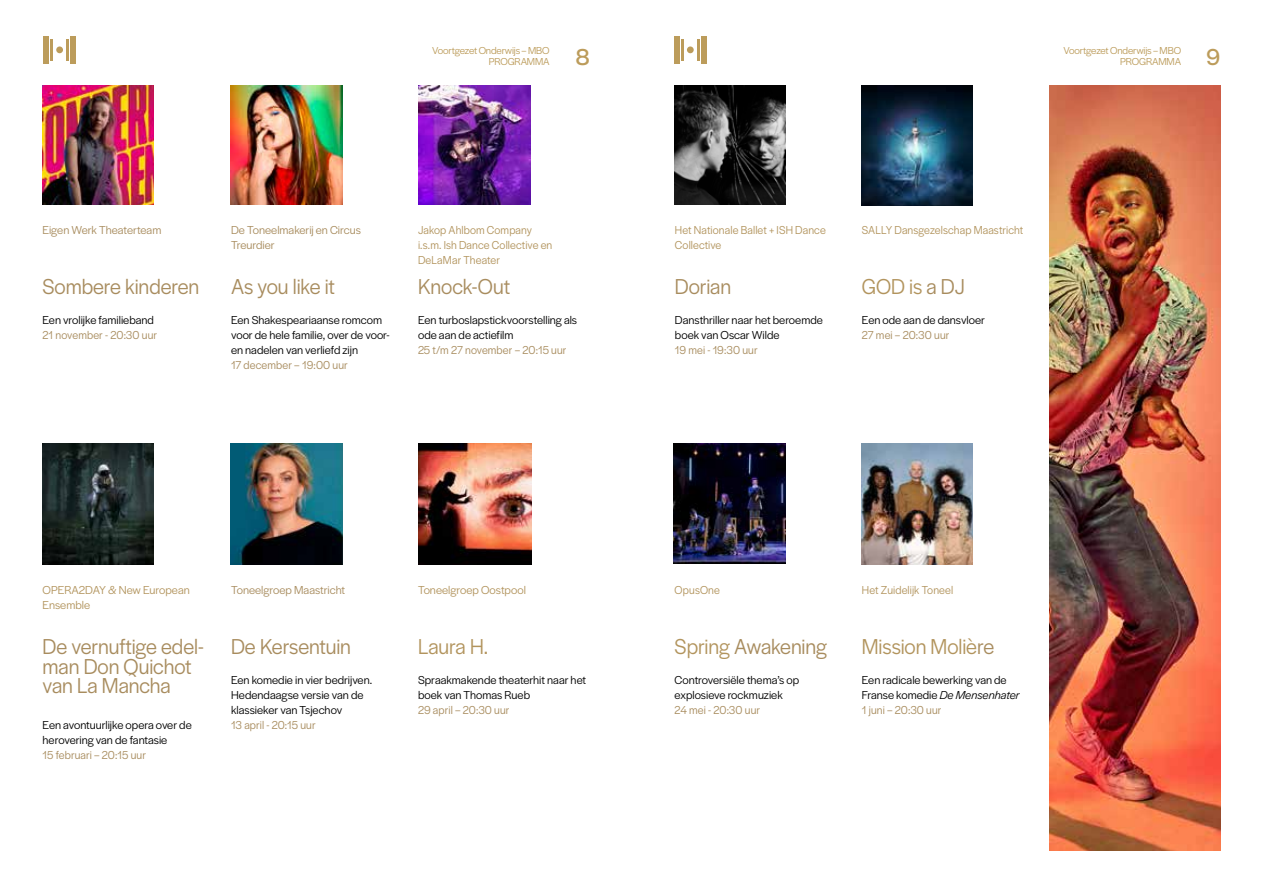
<style>
.page{position:relative;width:1263px;height:893px;background:#fff}
.page>*{position:absolute;margin:0;border:0;box-sizing:border-box;transform-origin:0 0}
.t1{font:24px "Halyard Display";color:#bc9c5b}
.t2{font:22.5px/19.5px "Halyard Display";letter-spacing:-.005em;color:#a88c5e;scale:.95 1}
.t3{font:22.5px "Halyard Display";letter-spacing:-.005em;color:#b2945d;scale:.95 1}
.t4{font:12px/15px "Halyard Display";color:#000}
.t5{font:12px "Halyard Display";letter-spacing:.005em;color:#a88c5e;scale:.95 1}
.t6{font:12px/15px "Halyard Display";letter-spacing:.01em;color:#b2945d;scale:.95 1}
.t7{font:12px/15px "Halyard Display";letter-spacing:.005em;color:#a88c5e}
.t8{font:12px/15px "Halyard Display";letter-spacing:.01em;color:#b2945d}
.t9{font:10.5px/10.5px "Halyard Display";letter-spacing:-.015em;color:#bc9c5b;text-align:right}
.s1{color:#a88c5e}
.s2{color:#b2945d}
.s3{font-style:italic}
</style>
<div class="page">
<div style="left:43px;top:36px;width:6px;height:27px;background:#bc9c5b"></div>
<div style="left:70px;top:36px;width:6px;height:27px;background:#bc9c5b"></div>
<hr style="left:50px;top:39px;width:3px;height:22px;background:#bc9c5b">
<hr style="left:66px;top:39px;width:3px;height:22px;background:#bc9c5b">
<div style="left:56px;top:46px;width:7px;height:7px;background:#bc9c5b;border-radius:50%"></div>
<div style="left:674px;top:36px;width:5px;height:27px;background:#bc9c5b"></div>
<div style="left:701px;top:36px;width:6px;height:27px;background:#bc9c5b"></div>
<hr style="left:681px;top:39px;width:3px;height:22px;background:#bc9c5b">
<hr style="left:697px;top:39px;width:3px;height:22px;background:#bc9c5b">
<div style="left:687px;top:46px;width:7px;height:7px;background:#bc9c5b;border-radius:50%"></div>
<img style="left:43px;top:85px;width:111px;height:119px">
<img style="left:418px;top:85px;width:113px;height:119px">
<img style="left:230px;top:85px;width:112px;height:119px">
<img style="left:43px;top:444px;width:111px;height:120px">
<img style="left:230px;top:444px;width:112px;height:120px">
<img style="left:418px;top:444px;width:113px;height:120px">
<img style="left:674px;top:85px;width:111px;height:119px">
<img style="left:862px;top:444px;width:110px;height:120px">
<img style="left:862px;top:85px;width:110px;height:120px">
<img style="left:674px;top:444px;width:111px;height:120px">
<img style="left:1050px;top:85px;width:170px;height:765px">
<p class="t9" style="left:432px;top:45px;width:119px">Voortgezet Onderwijs – MBO<br>PROGRAMMA</p>
<p class="t9" style="left:1063px;top:45px;width:119px">Voortgezet Onderwijs – MBO</p>
<h1 class="t1" style="left:576px;top:40px;width:15px">8</h1>
<p class="t9" style="left:1120px;top:55px;width:62px">PROGRAMMA</p>
<h1 class="t1" style="left:1206px;top:40px;width:16px">9</h1>
<p class="t7" style="left:43px;top:222px;width:120px">Eigen Werk Theaterteam</p>
<h2 class="t2" style="left:43px;top:275px;width:167px">Sombere kinderen</h2>
<p class="t4" style="left:43px;top:312px;width:113px">Een vrolijke familieband</p>
<p class="t5" style="left:43px;top:327px;width:122px">21 november - 20:30 uur</p>
<p class="t7" style="left:231px;top:222px;width:131px">De Toneelmakerij en Circus<br>Treurdier</p>
<h2 class="t2" style="left:231px;top:275px;width:111px">As you like it</h2>
<p class="t4" style="left:231px;top:312px;width:160px">Een Shakespeariaanse romcom voor de hele familie, over de voor&shy;en nadelen van verliefd zijn</p>
<p class="t5" style="left:231px;top:357px;width:124px">17 december – 19:00 uur</p>
<p class="t6" style="left:418px;top:222px;width:143px">Jakop Ahlbom Company i.s.m. Ish Dance Collective en<br>DeLaMar Theater</p>
<h2 class="t2" style="left:418px;top:275px;width:99px">Knock-Out</h2>
<p class="t4" style="left:418px;top:312px;width:161px">Een turboslapstickvoorstelling als ode aan de actiefilm</p>
<p class="t5" style="left:418px;top:342px;width:158px">25 t/m 27 november – 20:15 uur</p>
<p class="t6" style="left:675px;top:222px;width:160px">Het Nationale Ballet + ISH Dance<br>Collective</p>
<h2 class="t2" style="left:675px;top:275px;width:61px">Dorian</h2>
<p class="t4" style="left:675px;top:312px;width:150px">Dansthriller naar het beroemde boek van Oscar Wilde</p>
<p class="t5" style="left:675px;top:342px;width:89px">19 mei - 19:30 uur</p>
<p class="t6" style="left:862px;top:222px;width:172px">SALLY Dansgezelschap Maastricht</p>
<h2 class="t3" style="left:862px;top:271px;width:110px">GOD is <span class="s1">a DJ</span></h2>
<p class="t4" style="left:862px;top:312px;width:125px">Een ode aan de dansvloer</p>
<p class="t5" style="left:862px;top:327px;width:94px">27 mei – 20:30 uur</p>
<p class="t8" style="left:43px;top:582px;width:149px">OPERA2DAY &amp; New European<br>Ensemble</p>
<h2 class="t2" style="left:43px;top:635px;width:171px">De vernuftige edel&shy;man Don Quichot van La Mancha</h2>
<p class="t4" style="left:43px;top:717px;width:151px">Een avontuurlijke opera over de herovering van de fantasie</p>
<p class="t5" style="left:43px;top:747px;width:110px">15 februari – 20:15 uur</p>
<p class="t7" style="left:231px;top:582px;width:116px">Toneelgroep Maastricht</p>
<h2 class="t2" style="left:231px;top:635px;width:128px">De Kersentuin</h2>
<p class="t4" style="left:231px;top:672px;width:143px">Een komedie in vier bedrijven.<br>Hedendaagse versie van de klassieker van Tsjechov</p>
<p class="t5" style="left:231px;top:717px;width:91px">13 april - 20:15 uur</p>
<p class="t8" style="left:418px;top:582px;width:109px">Toneelgroep Oostpool</p>
<h2 class="t3" style="left:418px;top:631px;width:75px">Laura H.</h2>
<p class="t4" style="left:418px;top:672px;width:170px">Spraakmakende theaterhit naar het boek van Thomas Rueb</p>
<p class="t5" style="left:418px;top:702px;width:98px">29 april – 20:30 uur</p>
<p class="t6" style="left:675px;top:582px;width:49px">OpusOne</p>
<h2 class="t2" style="left:675px;top:635px;width:162px"><span class="s2">Spring</span> Awakening</h2>
<p class="t4" style="left:675px;top:672px;width:126px">Controversiële thema’s op explosieve rockmuziek</p>
<p class="t5" style="left:675px;top:702px;width:91px">24 mei - 20:30 uur</p>
<p class="t6" style="left:862px;top:582px;width:98px">Het Zuidelijk Toneel</p>
<h2 class="t3" style="left:862px;top:631px;width:141px">Mission Moliè<span class="s1">re</span></h2>
<p class="t4" style="left:862px;top:672px;width:159px">Een radicale bewerking van de<br>Franse komedie <span class="s3">De Mensenhater<br></span><span class="s1">1 juni – 20:30 uur</span></p>
</div>
